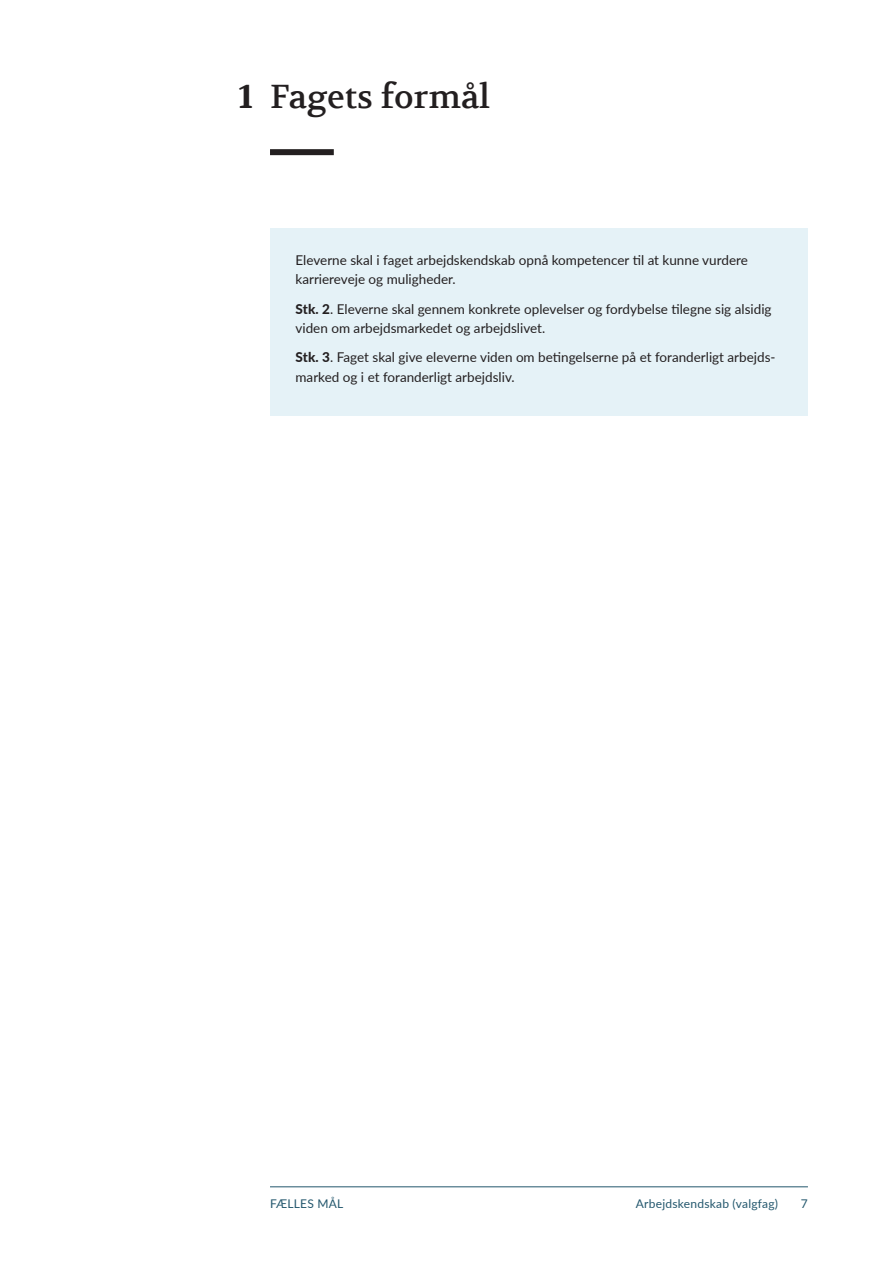
<style>
.page{position:relative;width:893px;height:1263px;background:#fff}
.page>*{position:absolute;margin:0;border:0;box-sizing:border-box;transform-origin:0 0}
._02_Overskrift_22_30{font:33px "Volkhov";color:#231f20}
._02_kapitel_NR{font:700 33px "Volkhov";color:#231f20}
._07_Boks_brød{font:13.5px/19.5px "Lato";color:#231f20}
.t1{font:12px "Lato";letter-spacing:.02em;color:#23576d}
.s1{font-weight:800}
</style>
<div class="page">
<div style="left:270px;top:149px;width:64px;height:6px;background:#231f20"></div>
<div style="left:270px;top:228px;width:538px;height:188px;background:#e5f2f7"></div>
<hr style="left:270px;top:1186px;width:538px;height:1px;background:#23576d">
<p class="_02_kapitel_NR" style="left:238px;top:77px;width:16px">1</p>
<p class="_02_Overskrift_22_30" style="left:270px;top:76px;width:222px">Fagets formål</p>
<p class="_07_Boks_brød" style="left:296px;top:250px;width:454px">Eleverne skal i faget arbejdskendskab opnå kompetencer til at kunne vurdere karriereveje og muligheder.</p>
<p class="_07_Boks_brød" style="left:296px;top:298px;width:478px"><span class="s1">Stk. 2</span>. Eleverne skal gennem konkrete oplevelser og fordybelse tilegne sig alsidig viden om arbejdsmarkedet og arbejdslivet.</p>
<p class="_07_Boks_brød" style="left:296px;top:347px;width:482px"><span class="s1">Stk. 3</span>. Faget skal give eleverne viden om betingelserne på et foranderligt arbejds&shy;marked og i et foranderligt arbejdsliv.</p>
<p class="t1" style="left:270px;top:1195px;width:25px">Fælles</p>
<p class="t1" style="left:317px;top:1195px;width:24px">Mål</p>
<p class="t1" style="left:636px;top:1195px;width:144px">Arbejdskendskab (valgfag)</p>
<p class="t1" style="left:801px;top:1195px;width:8px">7</p>
</div>
